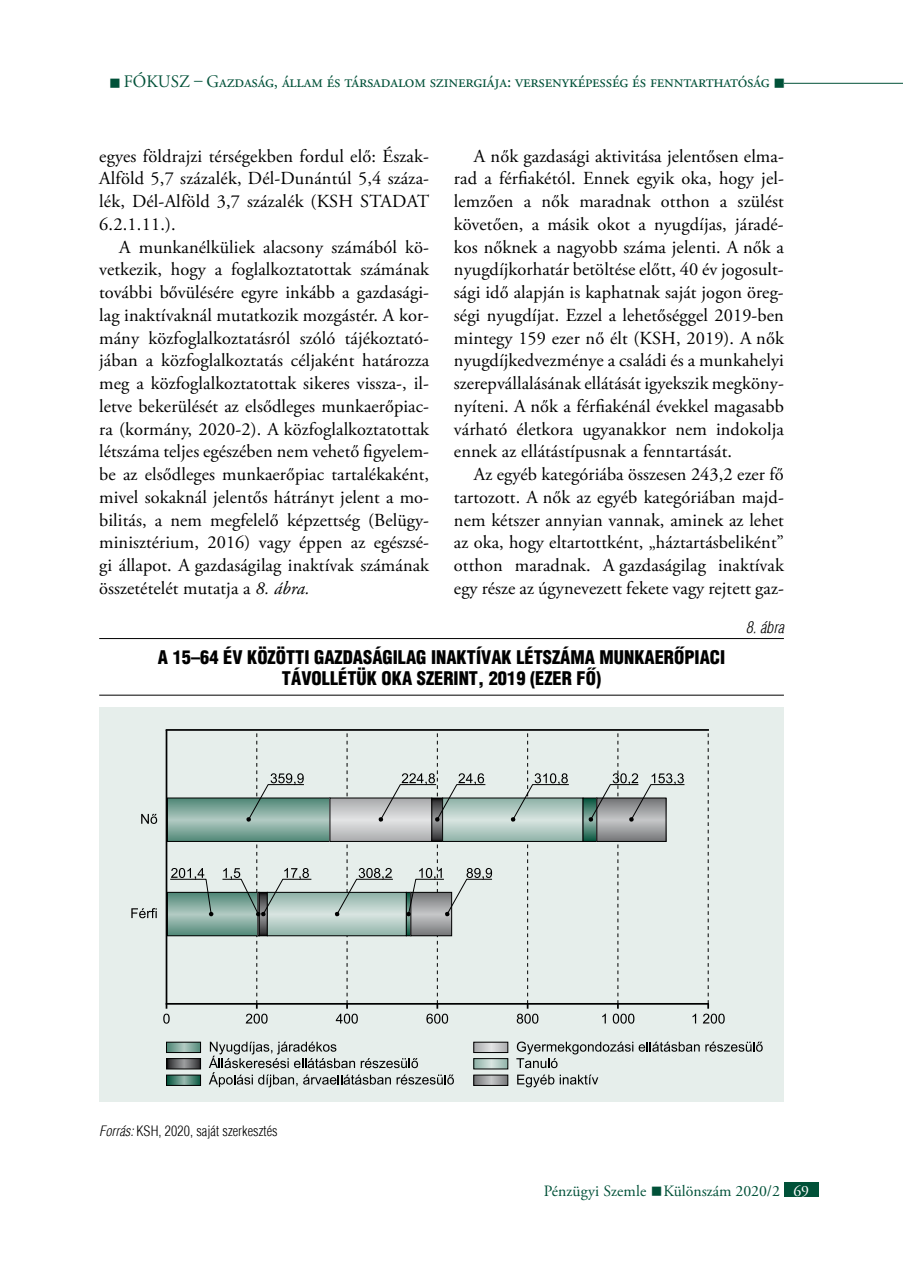
<style>
.page{position:relative;width:903px;height:1275px;background:#fff}
.page>*{position:absolute;margin:0;border:0;box-sizing:border-box;transform-origin:0 0}
.t1{font:18.38px/22.8px "Adobe Garamond Pro";color:#000;text-align:justify}
.t2{font:900 condensed 18.38px/21px "H Helvetica";color:#000;text-align:center}
.t3{font:17.5px "Adobe Garamond Pro";letter-spacing:-.01em;color:#005138}
.t4{font:15.75px "Adobe Garamond Pro";color:#005138}
.t5{font:italic 300 condensed 15.75px "H Helvetica";color:#000}
.t6{font:300 condensed 14px "H Helvetica";letter-spacing:.005em;color:#000}
.s1{font-style:italic}
.s2{color:#fff}
</style>
<div class="page">
<hr style="left:784px;top:83px;width:119px;height:1px;background:#005138">
<div style="left:784px;top:1182px;width:35px;height:15px;background:#005138"></div>
<hr style="left:99px;top:638px;width:685px;height:1px;background:#000">
<hr style="left:99px;top:695px;width:685px;height:1px;background:#000">
<div style="left:99px;top:707px;width:685px;height:394px;background:#e6eeeb"></div>
<svg style="left:692px;top:1014px;width:4px;height:9px"></svg>
<svg style="left:131px;top:908px;width:26px;height:10px"></svg>
<svg style="left:141px;top:814px;width:16px;height:10px"></svg>
<svg style="left:163px;top:1004px;width:7px;height:20px"></svg>
<hr style="left:166px;top:1003px;width:542px;height:2px;background:#000">
<hr style="left:166px;top:729px;width:542px;height:2px;background:#000">
<svg style="left:703px;top:730px;width:22px;height:294px"></svg>
<svg style="left:169px;top:800px;width:159px;height:40px;background:#83aa9f"></svg>
<div style="left:167px;top:798px;width:163px;height:44px;border:1px solid #000"></div>
<svg style="left:332px;top:800px;width:3px;height:40px"></svg>
<svg style="left:493px;top:800px;width:88px;height:40px"></svg>
<div style="left:442px;top:798px;width:141px;height:44px;border:1px solid #000"></div>
<svg style="left:585px;top:800px;width:3px;height:40px"></svg>
<div style="left:583px;top:798px;width:14px;height:44px;border:1px solid #000"></div>
<svg style="left:169px;top:894px;width:53px;height:40px"></svg>
<div style="left:167px;top:892px;width:91px;height:44px;border:1px solid #000"></div>
<svg style="left:312px;top:894px;width:23px;height:40px"></svg>
<hr style="left:166px;top:730px;width:1px;height:274px;background:#000">
<svg style="left:510px;top:730px;width:60px;height:294px"></svg>
<svg style="left:588px;top:730px;width:97px;height:294px"></svg>
<svg style="left:169px;top:868px;width:45px;height:48px"></svg>
<svg style="left:222px;top:730px;width:90px;height:294px"></svg>
<svg style="left:335px;top:730px;width:158px;height:294px"></svg>
<svg style="left:168px;top:1077px;width:31px;height:7px"></svg>
<div style="left:166px;top:1075px;width:35px;height:11px;border:1px solid #000"></div>
<svg style="left:168px;top:1044px;width:31px;height:7px"></svg>
<div style="left:166px;top:1042px;width:35px;height:11px;border:1px solid #000"></div>
<svg style="left:168px;top:1060px;width:31px;height:7px"></svg>
<div style="left:166px;top:1058px;width:35px;height:11px;border:1px solid #000"></div>
<svg style="left:475px;top:1077px;width:31px;height:7px"></svg>
<div style="left:473px;top:1075px;width:35px;height:11px;border:1px solid #000"></div>
<svg style="left:475px;top:1044px;width:31px;height:7px"></svg>
<div style="left:473px;top:1042px;width:35px;height:11px;border:1px solid #000"></div>
<svg style="left:475px;top:1060px;width:31px;height:7px"></svg>
<div style="left:473px;top:1058px;width:35px;height:11px;border:1px solid #000"></div>
<svg style="left:209px;top:1042px;width:245px;height:45px"></svg>
<svg style="left:517px;top:1074px;width:37px;height:13px"></svg>
<svg style="left:560px;top:1074px;width:38px;height:11px"></svg>
<svg style="left:639px;top:1042px;width:124px;height:10px"></svg>
<svg style="left:516px;top:1041px;width:117px;height:27px"></svg>
<p class="t3" style="left:109px;top:71px;width:677px">■ fóku sz – Gazdaság, állam és társadalom szinergiája: versenyképesség és fenntarthatóság ■</p>
<p class="t1" style="left:99px;top:145px;width:331px">egyes földrajzi térségekben fordul elő: Észak-Alföld 5,7 százalék, Dél-Dunántúl 5,4 száza&shy;lék, Dél-Alföld 3,7 százalék (KS H STADAT 6.2.1.11.).</p>
<p class="t1" style="left:99px;top:236px;width:332px;text-indent:20px">A munkanélküliek alacsony számából kö&shy;vetkezik, hogy a foglalkoztatottak számának további bővülésére egyre inkább a gazdasági&shy;lag inaktívaknál mutatkozik mozgástér. A kor&shy;mány közfoglalkoztatásról szóló tájékoztató&shy;jában a közfoglalkoztatás céljaként határozza meg a közfoglalkoztatottak sikeres vissza-, il&shy;letve bekerülését az elsődleges munkaerőpiac&shy;ra (kormány, 2020-2). A közfoglalkoztatottak létszáma teljes egészében nem vehető figyelem&shy;be az elsődleges munkaerőpiac tartalékaként, mivel sokaknál jelentős hátrányt jelent a mo&shy;bilitás, a nem megfelelő képzettség (Belügy&shy;minisztérium, 2016) vagy éppen az egészsé&shy;gi állapot. A gazdaságilag inaktívak számának összetételét mutatja a <span class="s1">8. ábra.</span></p>
<p class="t1" style="left:454px;top:145px;width:332px;text-indent:20px">A nők gazdasági aktivitása jelentősen elma&shy;rad a férfiakétól. Ennek egyik oka, hogy jel&shy;lemzően a nők maradnak otthon a szülést követően, a másik okot a nyugdíjas, járadé&shy;kos nőknek a nagyobb száma jelenti. A nők a nyugdíjkorhatár betöltése előtt, 40 év jogosult&shy;sági idő alapján is kaphatnak saját jogon öreg&shy;ségi nyugdíjat. Ezzel a lehetőséggel 2019-ben mintegy 159 ezer nő élt (KS H, 2019). A nők nyugdíjkedvezménye a családi és a munkahelyi szerepvállalásának ellátását igyekszik megkön - nyíteni. A nők a férfiakénál évekkel magasabb várható életkora ugyanakkor nem indokolja ennek az ellátástípusnak a fenntartását.</p>
<p class="t1" style="left:454px;top:464px;width:332px;text-indent:20px">Az egyéb kategóriába összesen 243,2 ezer fő tartozott. A nők az egyéb kategóriában majd&shy;nem kétszer annyian vannak, aminek az lehet az oka, hogy eltartottként, „háztartásbeliként” otthon maradnak. A gazdaságilag inaktívak egy része az úgynevezett fekete vagy rejtett gaz-</p>
<p class="t5" style="left:746px;top:618px;width:40px">8. ábra</p>
<p class="t2" style="left:158px;top:646px;width:569px">A 15–64 ÉV KÖZÖTTI GAZDASÁGILAG INAKTÍVAK LÉTSZÁMA MUNKAERŐPIACI<br>TÁVOLLÉTÜK OKA SZERINT, 2019 (EZER FŐ)</p>
<p class="t6" style="left:99px;top:1122px;width:180px"><span class="s1">Forrás:</span> KSH, 2020, saját szerkesztés</p>
<p class="t4" style="left:544px;top:1181px;width:267px">Pénzügyi Szemle ■Különszám 2020/2 <span class="s2">69</span></p>
</div>
